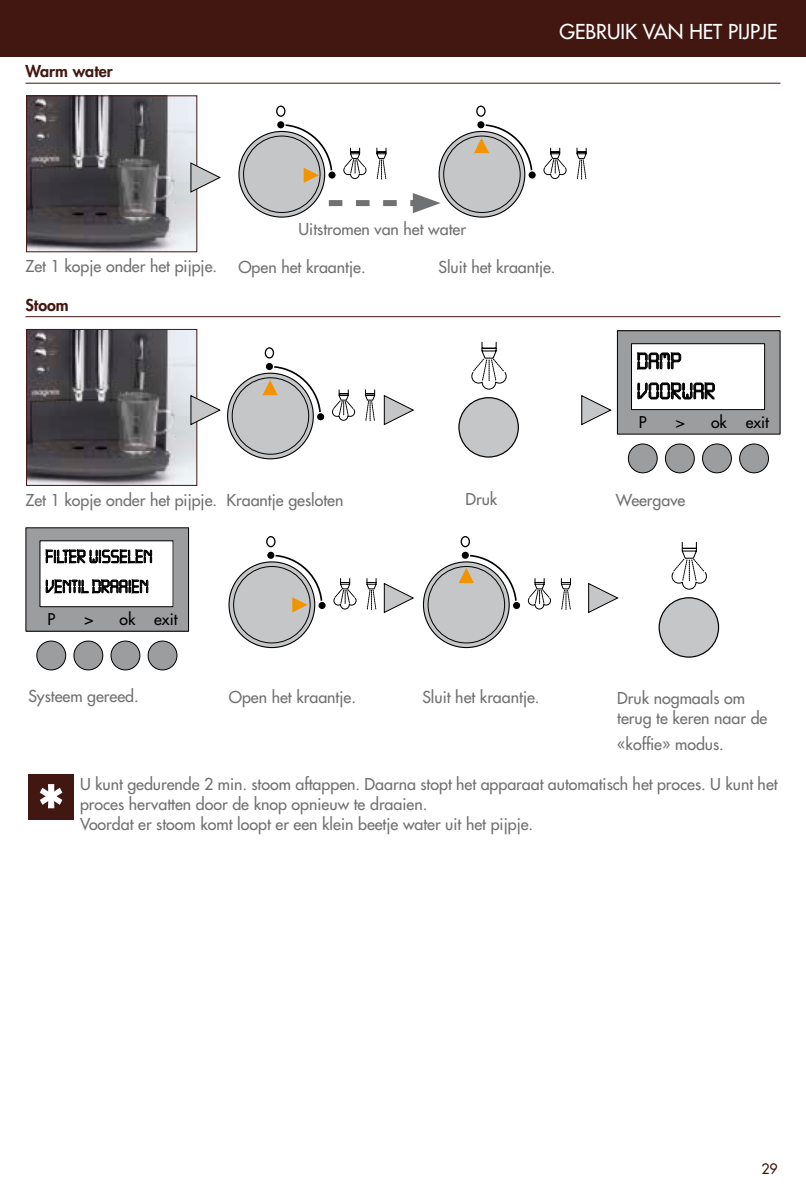
<style>
.page{position:relative;width:806px;height:1191px;background:#fff}
.page>*{position:absolute;margin:0;border:0;box-sizing:border-box;transform-origin:0 0}
.t1{font:20px "Futura";color:#fff}
.t2{font:20px/30px "Digital ICG";color:#000}
.t3{font:16px/20px "Futura";color:#707173}
.t4{font:16px/30px "Digital ICG";color:#000}
.t5{font:800 16px "Futura";color:#421712}
.t6{font:15.8px "Futura";color:#000}
.t7{font:14px "Futura";color:#421712}
</style>
<div class="page">
<div style="left:0;top:0;width:805px;height:57px;background:#421712"></div>
<hr style="left:26px;top:83px;width:754px;height:1px;background:#421712">
<img style="left:28px;top:97px;width:167px;height:153px">
<div style="left:26px;top:95px;width:171px;height:157px;border:1px solid #421712"></div>
<svg style="left:190px;top:161px;width:31px;height:33px"></svg>
<div style="left:276px;top:120px;width:9px;height:10px;border:1px solid #fff;border-radius:50%"></div>
<div style="left:327px;top:171px;width:9px;height:8px;background:#000;border-radius:50%"></div>
<div style="left:327px;top:170px;width:9px;height:10px;border:1px solid #fff;border-radius:50%"></div>
<div style="left:276px;top:106px;width:9px;height:11px;border:1px solid #000;border-radius:50%"></div>
<svg style="left:343px;top:147px;width:23px;height:32px"></svg>
<svg style="left:376px;top:147px;width:11px;height:32px"></svg>
<svg style="left:239px;top:131px;width:85px;height:86px"></svg>
<div style="left:243px;top:136px;width:77px;height:76px;background:#c5c6c8;border-radius:50%"></div>
<svg style="left:328px;top:193px;width:112px;height:20px"></svg>
<div style="left:476px;top:120px;width:9px;height:10px;border:1px solid #fff;border-radius:50%"></div>
<div style="left:527px;top:171px;width:9px;height:8px;background:#000;border-radius:50%"></div>
<div style="left:527px;top:170px;width:9px;height:10px;border:1px solid #fff;border-radius:50%"></div>
<div style="left:476px;top:106px;width:9px;height:11px;border:1px solid #000;border-radius:50%"></div>
<svg style="left:543px;top:147px;width:23px;height:32px"></svg>
<svg style="left:576px;top:147px;width:10px;height:32px"></svg>
<svg style="left:439px;top:131px;width:85px;height:86px"></svg>
<div style="left:443px;top:136px;width:77px;height:76px;background:#c5c6c8;border-radius:50%"></div>
<hr style="left:26px;top:316px;width:754px;height:1px;background:#421712">
<img style="left:28px;top:331px;width:167px;height:153px">
<div style="left:26px;top:329px;width:171px;height:157px;border:1px solid #421712"></div>
<svg style="left:190px;top:394px;width:31px;height:32px"></svg>
<div style="left:264px;top:362px;width:10px;height:9px;border:1px solid #fff;border-radius:50%"></div>
<div style="left:316px;top:412px;width:8px;height:9px;background:#000;border-radius:50%"></div>
<div style="left:315px;top:412px;width:10px;height:9px;border:1px solid #fff;border-radius:50%"></div>
<div style="left:264px;top:347px;width:10px;height:11px;border:1px solid #000;border-radius:50%"></div>
<svg style="left:332px;top:389px;width:23px;height:32px"></svg>
<svg style="left:365px;top:389px;width:10px;height:32px"></svg>
<svg style="left:227px;top:373px;width:86px;height:86px"></svg>
<div style="left:232px;top:378px;width:76px;height:76px;background:#c5c6c8;border-radius:50%"></div>
<svg style="left:383px;top:395px;width:31px;height:31px"></svg>
<div style="left:458px;top:398px;width:60px;height:59px;background:#c5c6c8;border-radius:50%"></div>
<div style="left:458px;top:397px;width:60px;height:60px;border:1px solid #000;border-radius:50%"></div>
<svg style="left:471px;top:341px;width:36px;height:49px"></svg>
<div style="left:617px;top:331px;width:162px;height:103px;background:#9c9d9f"></div>
<div style="left:616px;top:330px;width:164px;height:104px;border:1px solid #000"></div>
<div style="left:628px;top:444px;width:28px;height:29px;background:#9c9d9f;border-radius:50%"></div>
<div style="left:627px;top:444px;width:30px;height:29px;border:1px solid #000;border-radius:50%"></div>
<div style="left:739px;top:444px;width:29px;height:29px;background:#9c9d9f;border-radius:50%"></div>
<div style="left:739px;top:444px;width:29px;height:29px;border:1px solid #000;border-radius:50%"></div>
<div style="left:702px;top:444px;width:29px;height:29px;background:#9c9d9f;border-radius:50%"></div>
<div style="left:701px;top:444px;width:30px;height:29px;border:1px solid #000;border-radius:50%"></div>
<div style="left:665px;top:444px;width:29px;height:29px;background:#9c9d9f;border-radius:50%"></div>
<div style="left:664px;top:444px;width:30px;height:29px;border:1px solid #000;border-radius:50%"></div>
<div style="left:631px;top:344px;width:133px;height:65px;background:#fff"></div>
<div style="left:631px;top:343px;width:133px;height:67px;border:1px solid #000"></div>
<svg style="left:637px;top:352px;width:44px;height:18px"></svg>
<svg style="left:637px;top:382px;width:78px;height:18px"></svg>
<svg style="left:581px;top:395px;width:30px;height:31px"></svg>
<svg style="left:266px;top:551px;width:9px;height:8px"></svg>
<div style="left:266px;top:550px;width:9px;height:10px;border:1px solid #fff;border-radius:50%"></div>
<svg style="left:318px;top:601px;width:8px;height:8px"></svg>
<div style="left:317px;top:600px;width:10px;height:10px;border:1px solid #fff;border-radius:50%"></div>
<div style="left:266px;top:536px;width:9px;height:11px;border:1px solid #000;border-radius:50%"></div>
<svg style="left:333px;top:578px;width:23px;height:32px"></svg>
<svg style="left:366px;top:578px;width:11px;height:32px"></svg>
<svg style="left:229px;top:562px;width:85px;height:85px"></svg>
<div style="left:233px;top:566px;width:77px;height:77px;background:#c5c6c8;border-radius:50%"></div>
<svg style="left:461px;top:551px;width:8px;height:8px"></svg>
<div style="left:460px;top:550px;width:10px;height:10px;border:1px solid #fff;border-radius:50%"></div>
<svg style="left:512px;top:601px;width:8px;height:8px"></svg>
<div style="left:511px;top:600px;width:10px;height:10px;border:1px solid #fff;border-radius:50%"></div>
<div style="left:460px;top:536px;width:9px;height:11px;border:1px solid #000;border-radius:50%"></div>
<svg style="left:527px;top:578px;width:24px;height:32px"></svg>
<svg style="left:560px;top:578px;width:11px;height:32px"></svg>
<svg style="left:423px;top:562px;width:86px;height:85px"></svg>
<div style="left:428px;top:566px;width:76px;height:77px;background:#c5c6c8;border-radius:50%"></div>
<div style="left:26px;top:528px;width:162px;height:103px;background:#9c9d9f"></div>
<div style="left:37px;top:641px;width:29px;height:29px;background:#9c9d9f;border-radius:50%"></div>
<div style="left:37px;top:641px;width:29px;height:29px;border:1px solid #000;border-radius:50%"></div>
<div style="left:148px;top:641px;width:29px;height:29px;background:#9c9d9f;border-radius:50%"></div>
<div style="left:148px;top:641px;width:29px;height:29px;border:1px solid #000;border-radius:50%"></div>
<div style="left:111px;top:641px;width:29px;height:29px;background:#9c9d9f;border-radius:50%"></div>
<div style="left:111px;top:641px;width:29px;height:29px;border:1px solid #000;border-radius:50%"></div>
<div style="left:74px;top:641px;width:29px;height:29px;background:#9c9d9f;border-radius:50%"></div>
<div style="left:74px;top:641px;width:29px;height:29px;border:1px solid #000;border-radius:50%"></div>
<div style="left:40px;top:541px;width:133px;height:65px;background:#fff"></div>
<div style="left:40px;top:540px;width:133px;height:67px;border:1px solid #000"></div>
<svg style="left:45px;top:549px;width:107px;height:15px"></svg>
<svg style="left:45px;top:579px;width:104px;height:15px"></svg>
<svg style="left:383px;top:583px;width:31px;height:30px"></svg>
<svg style="left:588px;top:582px;width:30px;height:32px"></svg>
<div style="left:658px;top:598px;width:60px;height:59px;background:#c5c6c8;border-radius:50%"></div>
<div style="left:658px;top:597px;width:60px;height:60px;border:1px solid #000;border-radius:50%"></div>
<svg style="left:671px;top:541px;width:36px;height:49px"></svg>
<div style="left:28px;top:774px;width:46px;height:45px;background:#421712"></div>
<svg style="left:40px;top:784px;width:22px;height:24px"></svg>
<svg style="left:473px;top:123px;width:60px;height:54px"></svg>
<svg style="left:279px;top:123px;width:54px;height:60px"></svg>
<svg style="left:262px;top:365px;width:60px;height:54px"></svg>
<svg style="left:269px;top:554px;width:54px;height:58px"></svg>
<svg style="left:458px;top:554px;width:59px;height:54px"></svg>
<p class="t5" style="left:26px;top:60px;width:89px">Warm water</p>
<p class="t1" style="left:559px;top:18px;width:219px">GEBRUIK VAN HET PIJPJE</p>
<p class="t3" style="left:298px;top:218px;width:169px">Uitstromen van het water</p>
<p class="t3" style="left:438px;top:257px;width:119px">Sluit het kraantje.</p>
<p class="t3" style="left:26px;top:256px;width:193px">Zet 1 kopje onder het pijpje.</p>
<p class="t3" style="left:238px;top:257px;width:129px">Open het kraantje.</p>
<p class="t5" style="left:26px;top:294px;width:45px">Stoom</p>
<p class="t3" style="left:26px;top:489px;width:193px">Zet 1 kopje onder het pijpje.</p>
<p class="t3" style="left:226px;top:489px;width:118px">Kraantje gesloten</p>
<p class="t3" style="left:465px;top:488px;width:33px">Druk</p>
<p class="t4" style="left:45px;top:541px;width:108px">FILTER WISSELEN<br>VENTIL DRAAIEN</p>
<p class="t6" style="left:47px;top:608px;width:9px">P</p>
<p class="t6" style="left:84px;top:608px;width:94px">&gt; ok exit</p>
<p class="t2" style="left:636px;top:346px;width:80px">DAMP<br>VOORWAR</p>
<p class="t6" style="left:638px;top:411px;width:9px">P</p>
<p class="t6" style="left:675px;top:411px;width:94px">&gt; ok exit</p>
<p class="t3" style="left:615px;top:489px;width:71px">Weergave</p>
<p class="t3" style="left:28px;top:686px;width:112px">Systeem gereed.</p>
<p class="t3" style="left:617px;top:688px;width:151px">Druk nogmaals om terug te keren naar de</p>
<p class="t3" style="left:617px;top:733px;width:108px">«koffie» modus.</p>
<p class="t3" style="left:80px;top:773px;width:698px">U kunt gedurende 2 min. stoom aftappen. Daarna stopt het apparaat automatisch het proces. U kunt het proces hervatten door de knop opnieuw te draaien.<br>Voordat er stoom komt loopt er een klein beetje water uit het pijpje.</p>
<p class="t3" style="left:228px;top:687px;width:129px">Open het kraantje.</p>
<p class="t3" style="left:422px;top:687px;width:119px">Sluit het kraantje.</p>
<p class="t7" style="left:761px;top:1159px;width:18px">29</p>
</div>
